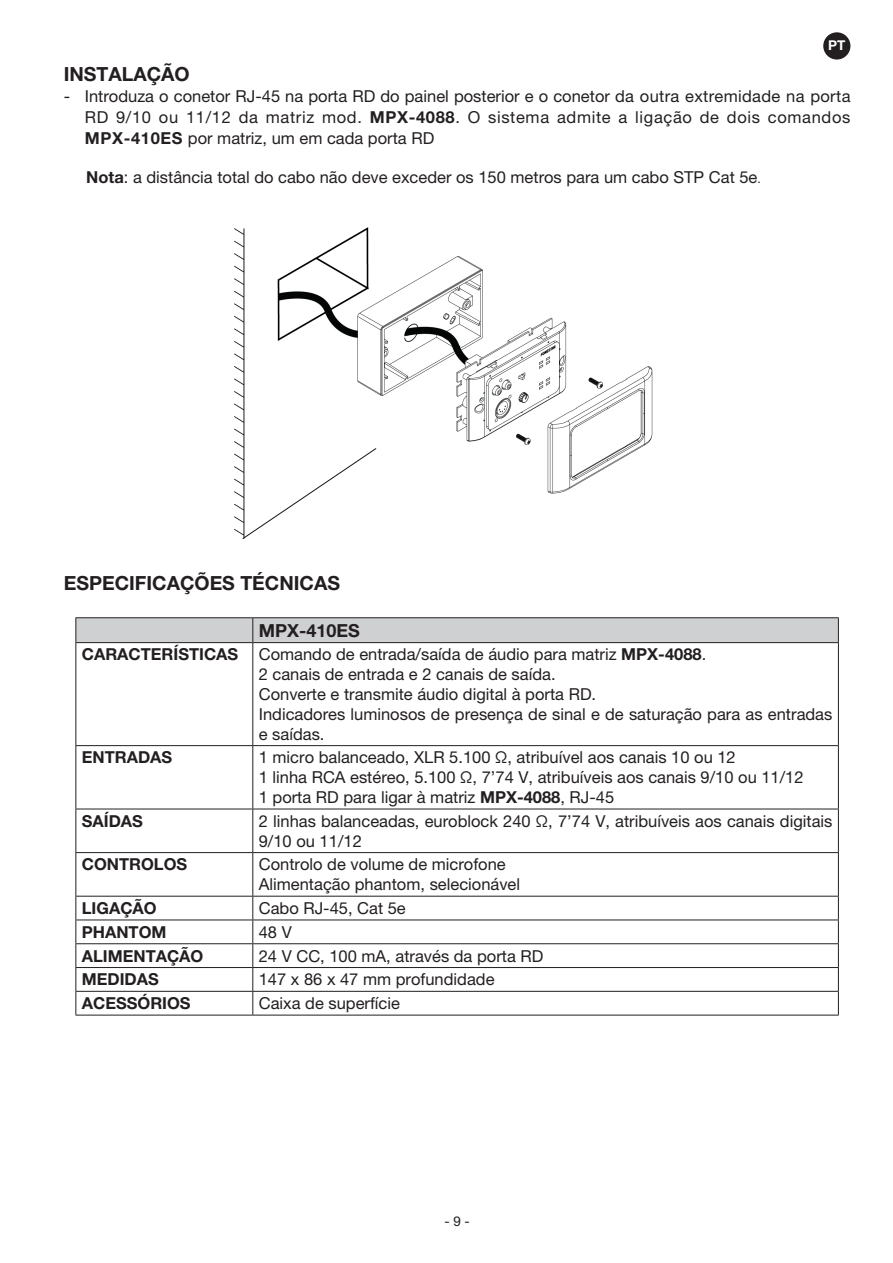
<style>
.page{position:relative;width:893px;height:1263px;background:#fff}
.page>*{position:absolute;margin:0;border:0;box-sizing:border-box;transform-origin:0 0}
.t1{font:700 19.5px "Helvetica Neue LT Pro";color:#231f20}
.t2{font:700 18px "Helvetica Neue LT Pro";color:#231f20}
.t3{font:16.5px/19.8px "Helvetica Neue LT Pro";color:#231f20}
.t4{font:700 16.5px "Helvetica Neue LT Pro";color:#231f20}
.t5{font:13.5px "Helvetica Neue LT Pro";color:#231f20}
.t6{font:700 13.5px "Helvetica Neue LT Pro";color:#fff}
.s1{font-weight:700}
.s2{font-size:12px}
</style>
<div class="page">
<div style="left:823px;top:32px;width:27px;height:28px;background:#231f20;border-radius:50%"></div>
<img style="left:234px;top:227px;width:419px;height:312px">
<hr style="left:75px;top:617px;width:178px;height:1px;background:#231f20">
<hr style="left:253px;top:617px;width:586px;height:1px;background:#231f20">
<div style="left:75px;top:618px;width:764px;height:24px;background:#cfd0d2"></div>
<hr style="left:75px;top:642px;width:178px;height:1px;background:#231f20">
<hr style="left:75px;top:643px;width:1px;height:102px;background:#231f20">
<hr style="left:253px;top:642px;width:586px;height:1px;background:#231f20">
<hr style="left:252px;top:643px;width:1px;height:102px;background:#231f20">
<hr style="left:838px;top:643px;width:1px;height:102px;background:#231f20">
<hr style="left:75px;top:745px;width:178px;height:1px;background:#231f20">
<hr style="left:75px;top:746px;width:1px;height:63px;background:#231f20">
<hr style="left:253px;top:745px;width:586px;height:1px;background:#231f20">
<hr style="left:252px;top:746px;width:1px;height:63px;background:#231f20">
<hr style="left:838px;top:746px;width:1px;height:63px;background:#231f20">
<hr style="left:75px;top:809px;width:178px;height:1px;background:#231f20">
<hr style="left:75px;top:809px;width:1px;height:43px;background:#231f20">
<hr style="left:253px;top:809px;width:586px;height:1px;background:#231f20">
<hr style="left:252px;top:809px;width:1px;height:43px;background:#231f20">
<hr style="left:838px;top:809px;width:1px;height:43px;background:#231f20">
<hr style="left:75px;top:852px;width:178px;height:1px;background:#231f20">
<hr style="left:75px;top:853px;width:1px;height:43px;background:#231f20">
<hr style="left:253px;top:852px;width:586px;height:1px;background:#231f20">
<hr style="left:252px;top:853px;width:1px;height:43px;background:#231f20">
<hr style="left:838px;top:853px;width:1px;height:43px;background:#231f20">
<hr style="left:75px;top:896px;width:178px;height:1px;background:#231f20">
<hr style="left:253px;top:896px;width:586px;height:1px;background:#231f20">
<hr style="left:75px;top:919px;width:178px;height:1px;background:#231f20">
<hr style="left:253px;top:919px;width:586px;height:1px;background:#231f20">
<hr style="left:75px;top:943px;width:178px;height:1px;background:#231f20">
<hr style="left:253px;top:943px;width:586px;height:1px;background:#231f20">
<hr style="left:75px;top:967px;width:178px;height:1px;background:#231f20">
<hr style="left:253px;top:967px;width:586px;height:1px;background:#231f20">
<hr style="left:75px;top:991px;width:178px;height:1px;background:#231f20">
<svg style="left:75px;top:896px;width:1px;height:119px"></svg>
<hr style="left:253px;top:991px;width:586px;height:1px;background:#231f20">
<svg style="left:252px;top:896px;width:1px;height:119px"></svg>
<svg style="left:838px;top:896px;width:1px;height:119px"></svg>
<hr style="left:75px;top:1015px;width:178px;height:1px;background:#231f20">
<hr style="left:253px;top:1015px;width:586px;height:1px;background:#231f20">
<p class="t6" style="left:828px;top:37px;width:19px">PT</p>
<p class="t1" style="left:64px;top:62px;width:128px">INSTALAÇÃO</p>
<p class="t3" style="left:85px;top:85px;width:767px;line-height:21px;text-align:justify;text-indent:-21px">- Introduza o conetor RJ-45 na porta RD do painel posterior e o conetor da outra extremidade na porta RD 9/10 ou 11/12 da matriz mod. <span class="s1">MPX-4088</span>. O sistema admite a ligação de dois comandos <span class="s1">MPX-410ES</span> por matriz, um em cada porta RD</p>
<p class="t3" style="left:86px;top:167px;width:676px"><span class="s1">Nota</span>: a distância total do cabo não deve exceder os 150 metros para um cabo STP Cat 5e<span class="s2">.</span></p>
<p class="t1" style="left:64px;top:571px;width:278px">ESPECIFICAÇÕES TÉCNICAS</p>
<p class="t2" style="left:259px;top:619px;width:103px">MPX-410ES</p>
<p class="t3" style="left:259px;top:644px;width:575px;text-indent:-177px"><span class="s1">CARACTERÍSTICAS</span> Comando de entrada/saída de áudio para matriz <span class="s1">MPX-4088</span>.<br>2 canais de entrada e 2 canais de saída.<br>Converte e transmite áudio digital à porta RD.<br>Indicadores luminosos de presença de sinal e de saturação para as entradas e saídas.</p>
<p class="t4" style="left:82px;top:747px;width:92px">ENTRADAS</p>
<p class="t3" style="left:259px;top:747px;width:546px">1 micro balanceado, XLR 5.100 Ω, atribuível aos canais 10 ou 12<br>1 linha RCA estéreo, 5.100 Ω, 7’74 V, atribuíveis aos canais 9/10 ou 11/12<br>1 porta RD para ligar à matriz <span class="s1">MPX-4088</span>, RJ-45</p>
<p class="t4" style="left:82px;top:811px;width:63px">SAÍDAS</p>
<p class="t3" style="left:259px;top:811px;width:575px">2 linhas balanceadas, euroblock 240 Ω, 7’74 V, atribuíveis aos canais digitais<br>9/10 ou 11/12</p>
<p class="t4" style="left:82px;top:854px;width:107px">CONTROLOS</p>
<p class="t3" style="left:259px;top:854px;width:263px">Controlo de volume de microfone<br>Alimentação phantom, selecionável</p>
<p class="t4" style="left:82px;top:898px;width:76px">LIGAÇÃO</p>
<p class="t3" style="left:259px;top:898px;width:149px">Cabo RJ-45, Cat 5e</p>
<p class="t4" style="left:82px;top:922px;width:86px">PHANTOM</p>
<p class="t3" style="left:259px;top:922px;width:35px">48 V</p>
<p class="t4" style="left:82px;top:945px;width:123px">ALIMENTAÇÃO</p>
<p class="t3" style="left:259px;top:945px;width:286px">24 V CC, 100 mA, através da porta RD</p>
<p class="t4" style="left:82px;top:969px;width:78px">MEDIDAS</p>
<p class="t3" style="left:259px;top:969px;width:237px">147 x 86 x 47 mm profundidade</p>
<p class="t4" style="left:82px;top:993px;width:110px">ACESSÓRIOS</p>
<p class="t3" style="left:259px;top:993px;width:143px">Caixa de superfície</p>
<p class="t5" style="left:444px;top:1213px;width:27px">- 9 -</p>
</div>
